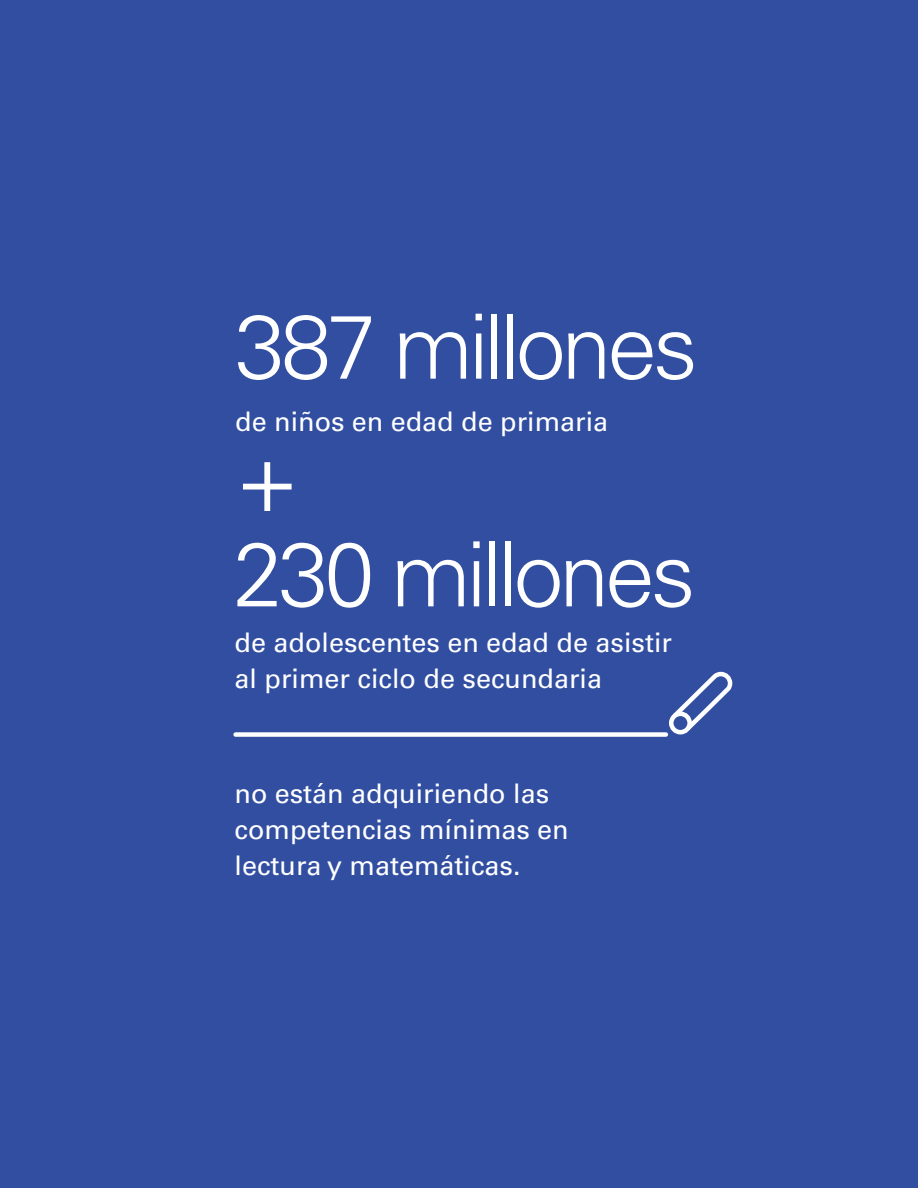
<style>
.page{position:relative;width:918px;height:1188px;background:#324ea1}
.page>*{position:absolute;margin:0;border:0;box-sizing:border-box;transform-origin:0 0}
.t1{font:300 97.2px "Univers LT Pro 45";color:#fff}
.t2{font:300 90px "Univers LT Pro 45";letter-spacing:-.05em;color:#fff}
.Highlights{font:27px/36px "Univers LT Pro 55 Roman";color:#fff}
</style>
<div class="page">
<div style="left:236px;top:732px;width:430px;height:5px;background:#fff"></div>
<svg style="left:669px;top:671px;width:64px;height:64px"></svg>
<svg style="left:671px;top:714px;width:19px;height:18px"></svg>
<div style="left:669px;top:712px;width:23px;height:22px;border:4px solid #fff;border-radius:50%"></div>
<p class="t2" style="left:235px;top:292px;width:464px">387 millones</p>
<p class="Highlights" style="left:235px;top:403px;width:375px">de niños en edad de primaria</p>
<p class="t1" style="left:235px;top:417px;width:66px">+</p>
<p class="t2" style="left:233px;top:520px;width:464px">230 millones</p>
<p class="Highlights" style="left:235px;top:625px;width:439px">de adolescentes en edad de asistir al primer ciclo de secundaria</p>
<p class="Highlights" style="left:235px;top:775px;width:336px">no están adquiriendo las competencias mínimas en lectura y matemáticas.</p>
</div>
